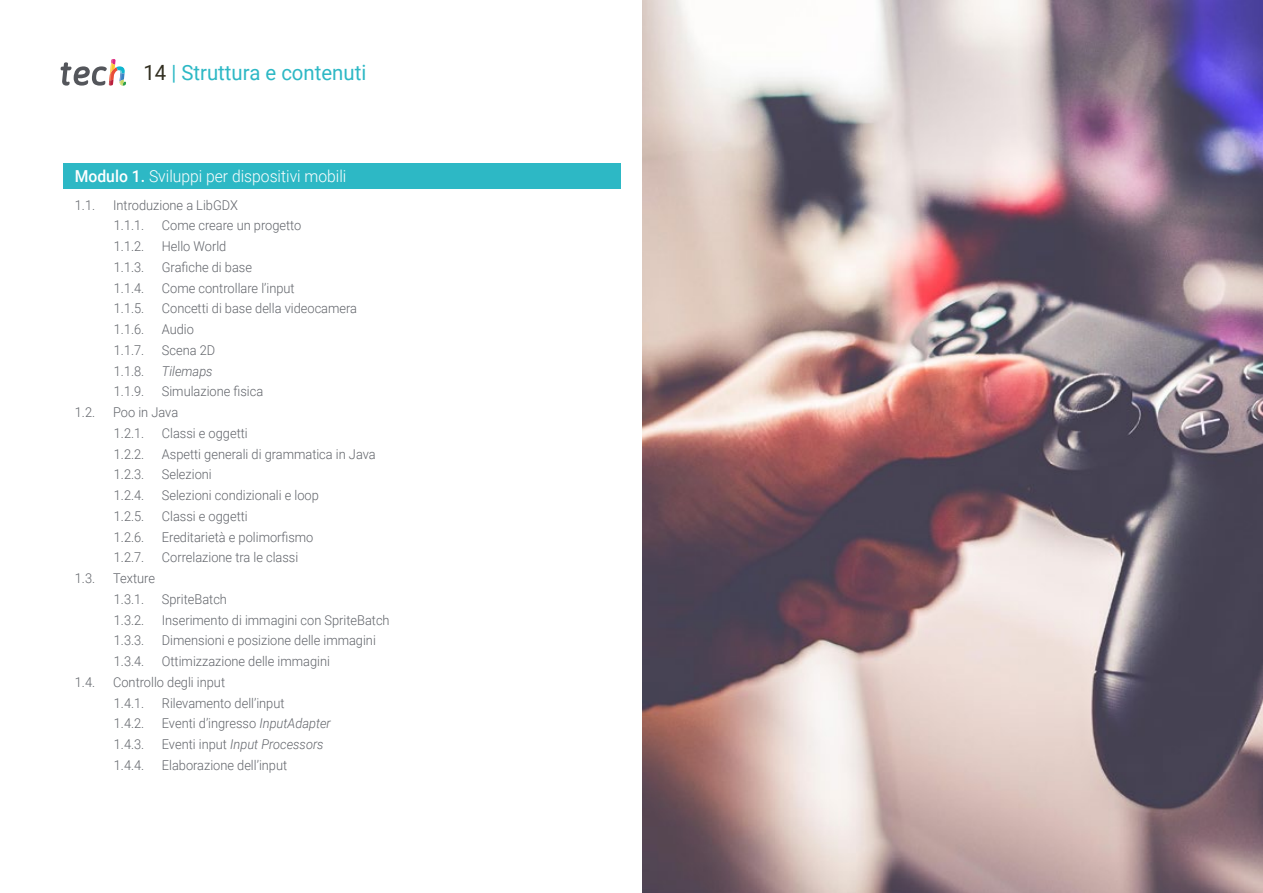
<style>
.page{position:relative;width:1263px;height:893px;background:#fff}
.page>*{position:absolute;margin:0;border:0;box-sizing:border-box;transform-origin:0 0}
.t1{font:21px "Roboto";color:#2db8c5}
.t2{font:300 16.5px "Roboto";color:#fff;scale:.95 1}
.t3{font:300 13.5px/20.7px "Roboto";color:#61646a;scale:.95 1}
.t4{font:italic 300 13.5px "Roboto";color:#61646a;scale:.95 1}
.s1{color:#312e20}
.s2{font-weight:500}
.s3{font-style:italic}
.s4{font-style:normal}
</style>
<div class="page">
<img style="left:642px;top:0;width:621px;height:893px">
<div style="left:64px;top:164px;width:557px;height:25px;background:#2db8c5"></div>
<svg style="left:61px;top:59px;width:65px;height:27px"></svg>
<h1 class="t1" style="left:144px;top:57px;width:224px"><span class="s1">14</span> | Struttura e contenuti</h1>
<p class="t2" style="left:75px;top:165px;width:287px"><span class="s2">Modulo 1.</span> Sviluppi per dispositivi mobili</p>
<p class="t3" style="left:75px;top:194px;width:23px">1.1.</p>
<p class="t3" style="left:113px;top:194px;width:133px">Introduzione a LibGDX<br>1.1.1.</p>
<p class="t3" style="left:162px;top:215px;width:148px">Come creare un progetto</p>
<p class="t3" style="left:114px;top:235px;width:34px">1.1.2.</p>
<p class="t3" style="left:162px;top:235px;width:69px">Hello World</p>
<p class="t3" style="left:114px;top:256px;width:34px">1.1.3.</p>
<p class="t3" style="left:162px;top:256px;width:96px">Grafiche di base</p>
<p class="t3" style="left:114px;top:277px;width:34px">1.1.4.</p>
<p class="t3" style="left:162px;top:277px;width:141px">Come controllare l’input</p>
<p class="t3" style="left:114px;top:298px;width:34px">1.1.5.</p>
<p class="t3" style="left:162px;top:298px;width:207px">Concetti di base della videocamera</p>
<p class="t3" style="left:114px;top:318px;width:34px">1.1.6.</p>
<p class="t3" style="left:162px;top:318px;width:35px">Audio</p>
<p class="t3" style="left:114px;top:339px;width:34px">1.1.7.</p>
<p class="t3" style="left:162px;top:339px;width:58px">Scena 2D</p>
<p class="t3" style="left:114px;top:360px;width:34px">1.1.8.</p>
<p class="t4" style="left:162px;top:361px;width:55px">Tilemaps</p>
<p class="t3" style="left:114px;top:381px;width:34px">1.1.9.</p>
<p class="t3" style="left:162px;top:381px;width:108px">Simulazione fisica</p>
<p class="t3" style="left:75px;top:401px;width:23px">1.2.</p>
<p class="t3" style="left:113px;top:401px;width:70px">Poo in Java<br>1.2.1.</p>
<p class="t3" style="left:162px;top:422px;width:92px">Classi e oggetti</p>
<p class="t3" style="left:114px;top:443px;width:34px">1.2.2.</p>
<p class="t3" style="left:162px;top:443px;width:227px">Aspetti generali di grammatica in Java</p>
<p class="t3" style="left:114px;top:464px;width:34px">1.2.3.</p>
<p class="t3" style="left:162px;top:464px;width:54px">Selezioni</p>
<p class="t3" style="left:114px;top:484px;width:34px">1.2.4.</p>
<p class="t3" style="left:162px;top:484px;width:167px">Selezioni condizionali e loop</p>
<p class="t3" style="left:114px;top:505px;width:34px">1.2.5.</p>
<p class="t3" style="left:162px;top:505px;width:92px">Classi e oggetti</p>
<p class="t3" style="left:114px;top:526px;width:34px">1.2.6.</p>
<p class="t3" style="left:162px;top:526px;width:161px">Ereditarietà e polimorfismo</p>
<p class="t3" style="left:114px;top:547px;width:34px">1.2.7.</p>
<p class="t3" style="left:162px;top:547px;width:145px">Correlazione tra le classi</p>
<p class="t3" style="left:75px;top:567px;width:23px">1.3.</p>
<p class="t3" style="left:113px;top:567px;width:46px">Texture<br>1.3.1.</p>
<p class="t3" style="left:162px;top:588px;width:70px">SpriteBatch</p>
<p class="t3" style="left:114px;top:609px;width:34px">1.3.2.</p>
<p class="t3" style="left:162px;top:609px;width:241px">Inserimento di immagini con SpriteBatch</p>
<p class="t3" style="left:114px;top:630px;width:34px">1.3.3.</p>
<p class="t3" style="left:162px;top:630px;width:227px">Dimensioni e posizione delle immagini</p>
<p class="t3" style="left:114px;top:650px;width:34px">1.3.4.</p>
<p class="t3" style="left:162px;top:650px;width:178px">Ottimizzazione delle immagini</p>
<p class="t3" style="left:75px;top:671px;width:23px">1.4.</p>
<p class="t3" style="left:113px;top:671px;width:119px">Controllo degli input<br>1.4.1.</p>
<p class="t3" style="left:162px;top:692px;width:131px">Rilevamento dell’input</p>
<p class="t3" style="left:114px;top:713px;width:34px">1.4.2.</p>
<p class="t3" style="left:162px;top:713px;width:179px">Eventi d’ingresso <span class="s3">InputAdapter</span></p>
<p class="t3" style="left:114px;top:733px;width:34px">1.4.3.</p>
<p class="t4" style="left:162px;top:735px;width:172px"><span class="s4">Eventi input</span> Input Processors</p>
<p class="t3" style="left:114px;top:754px;width:34px">1.4.4.</p>
<p class="t3" style="left:162px;top:754px;width:133px">Elaborazione dell’input</p>
</div>
